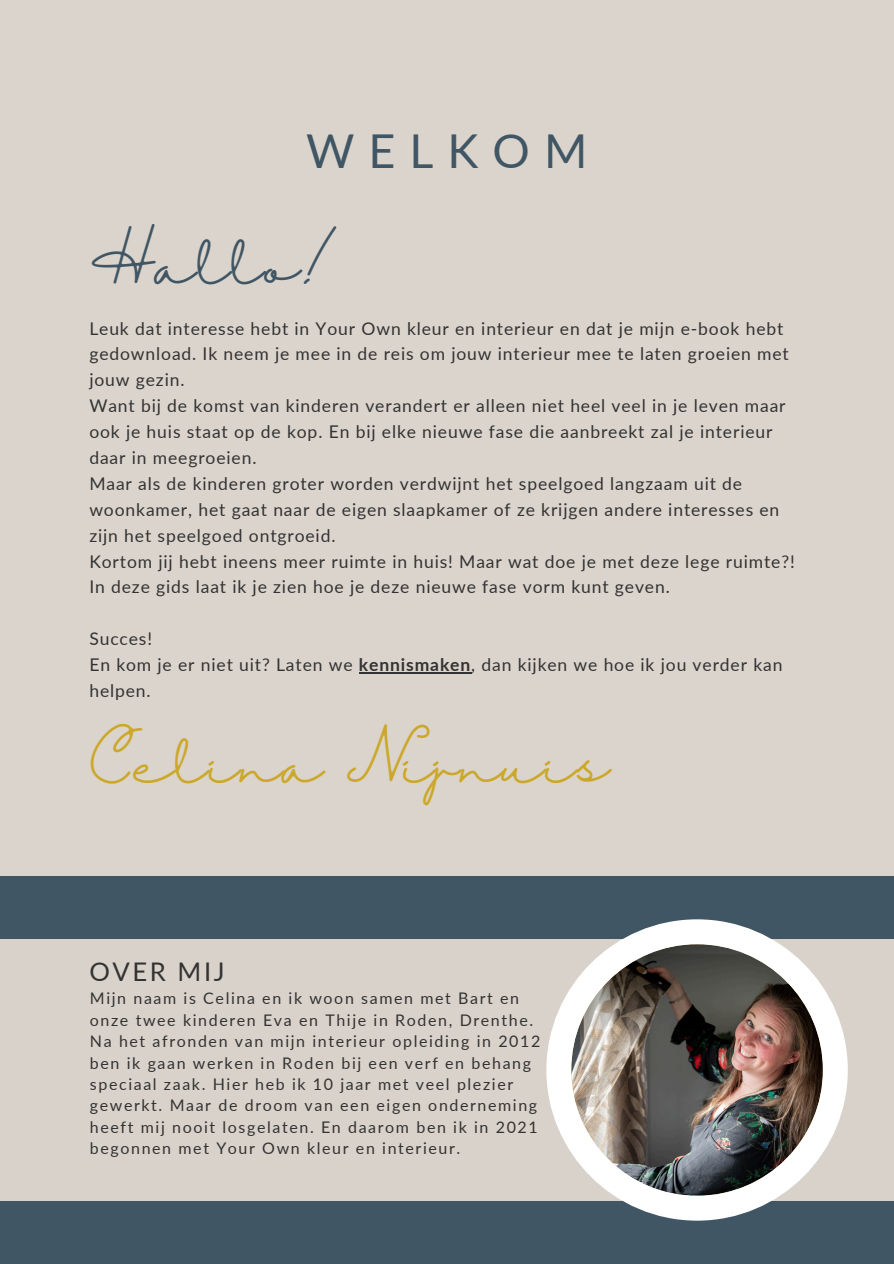
<style>
.page{position:relative;width:894px;height:1264px;background:#fff}
.page>*{position:absolute;margin:0;border:0;box-sizing:border-box;transform-origin:0 0}
.t1{font:49.65px "Halimun";letter-spacing:.025em;color:#cba82a}
.t2{font:49.65px "Halimun";letter-spacing:.025em;color:#405664}
.t3{font:46.65px "Lato";letter-spacing:.3em;color:#405664}
.t4{font:25.65px "Lato";letter-spacing:.1em;color:#333}
.t5{font:17.55px/25.8px "Lato";letter-spacing:.05em;color:#333}
.t6{font:16.05px/21.3px "Lato";letter-spacing:.1em;color:#333}
.s1{font-weight:700}
</style>
<div class="page">
<div style="left:0;top:0;width:893px;height:1263px;background:#dbd4cc"></div>
<div style="left:0;top:876px;width:893px;height:387px;background:#405664"></div>
<div style="left:0;top:939px;width:893px;height:261px;background:#dbd4cc"></div>
<img style="left:546px;top:919px;width:301px;height:301px">
<hr style="left:359px;top:672px;width:112px;height:1px;background:#333">
<p class="t3" style="left:306px;top:122px;width:282px">WELKOM</p>
<h2 class="t2" style="left:89px;top:238px;width:251px">Hallo!</h2>
<p class="t5" style="left:89px;top:315px;width:700px">Leuk dat interesse hebt in Your Own kleur en interieur en dat je mijn e-book hebt gedownload. Ik neem je mee in de reis om jouw interieur mee te laten groeien met jouw gezin.</p>
<p class="t5" style="left:89px;top:392px;width:697px">Want bij de komst van kinderen verandert er alleen niet heel veel in je leven maar ook je huis staat op de kop. En bij elke nieuwe fase die aanbreekt zal je interieur daar in meegroeien.</p>
<p class="t5" style="left:89px;top:470px;width:691px">Maar als de kinderen groter worden verdwijnt het speelgoed langzaam uit de woonkamer, het gaat naar de eigen slaapkamer of ze krijgen andere interesses en zijn het speelgoed ontgroeid.</p>
<p class="t5" style="left:89px;top:548px;width:706px">Kortom jij hebt ineens meer ruimte in huis! Maar wat doe je met deze lege ruimte?!</p>
<p class="t5" style="left:89px;top:573px;width:581px">In deze gids laat ik je zien hoe je deze nieuwe fase vorm kunt geven.</p>
<p class="t5" style="left:89px;top:625px;width:64px">Succes!</p>
<p class="t5" style="left:89px;top:651px;width:694px">En kom je er niet uit? Laten we <span class="s1">kennismaken</span>, dan kijken we hoe ik jou verder kan helpen.</p>
<h2 class="t1" style="left:89px;top:736px;width:521px">Celina Nijnuis</h2>
<h3 class="t4" style="left:89px;top:955px;width:137px">OVER MIJ</h3>
<p class="t6" style="left:90px;top:987px;width:444px">Mijn naam is Celina en ik woon samen met Bart en onze twee kinderen Eva en Thije in Roden, Drenthe.</p>
<p class="t6" style="left:90px;top:1030px;width:452px">Na het afronden van mijn interieur opleiding in 2012 ben ik gaan werken in Roden bij een verf en behang speciaal zaak. Hier heb ik 10 jaar met veel plezier gewerkt. Maar de droom van een eigen onderneming heeft mij nooit losgelaten. En daarom ben ik in 2021 begonnen met Your Own kleur en interieur.</p>
</div>
